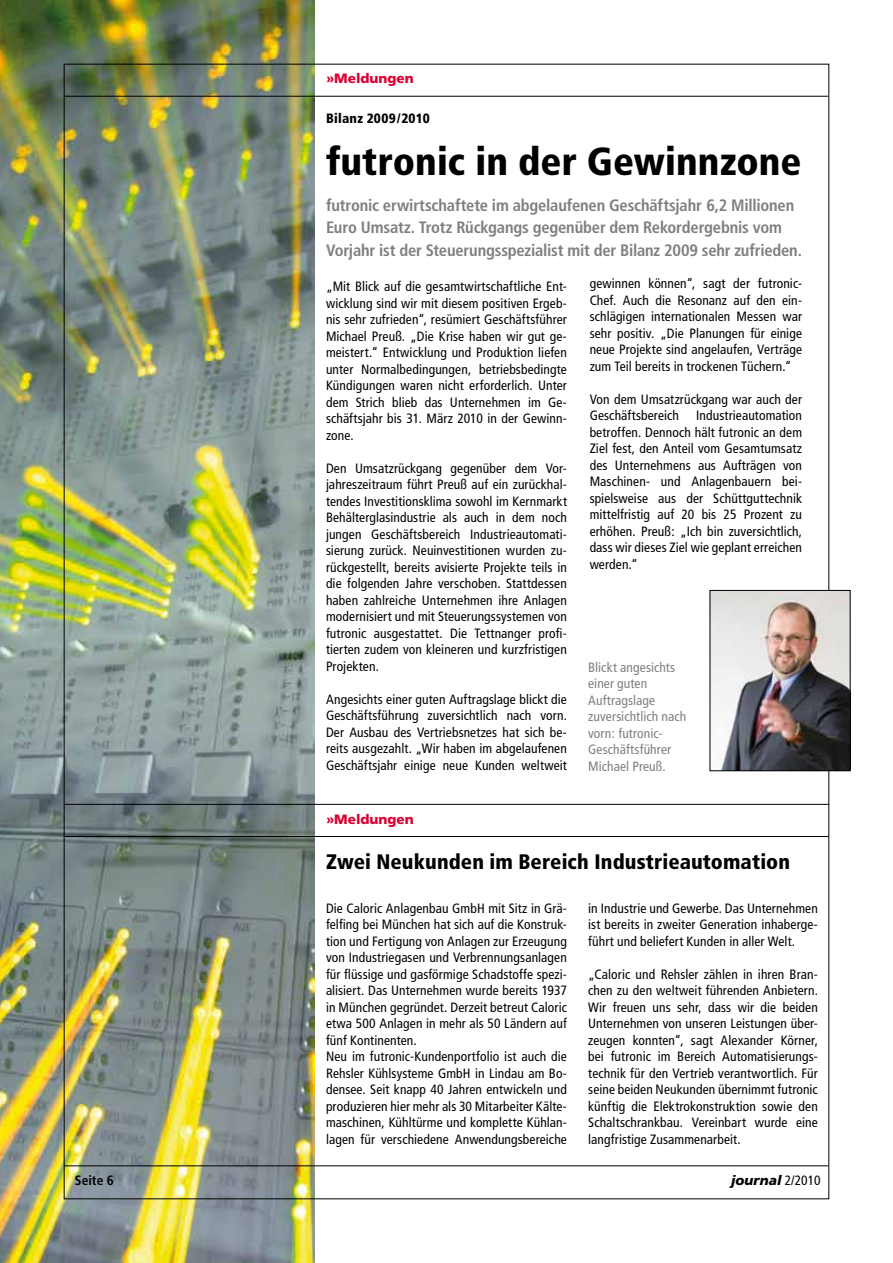
<style>
.page{position:relative;width:893px;height:1263px;background:#fff}
.page>*{position:absolute;margin:0;border:0;box-sizing:border-box;transform-origin:0 0}
.t1{font:900 condensed 39px "Frutiger";color:#000}
.t2{font:900 condensed 21px "Frutiger";letter-spacing:.005em;color:#000}
.t3{font:700 condensed 16.5px/22.5px "Frutiger";letter-spacing:-.01em;color:#7e7f81}
.t4{font:condensed 13.5px/16.5px "Frutiger";letter-spacing:.01em;color:#000;text-align:justify}
.t5{font:condensed 13.5px/16.5px "Frutiger";letter-spacing:.005em;color:#7e7f81}
.t6{font:900 13.5px "Frutiger";color:#db0031}
.t7{font:900 condensed 13.5px "Frutiger";letter-spacing:.02em;color:#000}
.t8{font:italic 900 13.5px "Frutiger";color:#000}
.t9{font:700 condensed 13.5px "Frutiger";color:#000}
.s1{font-weight:400;font-style:normal;font-stretch:condensed}
</style>
<div class="page">
<img style="left:0;top:0;width:315px;height:1263px">
<hr style="left:64px;top:96px;width:764px;height:1px;background:#000">
<img style="left:712px;top:592px;width:136px;height:177px">
<div style="left:710px;top:590px;width:140px;height:181px;border:1px solid #000"></div>
<hr style="left:64px;top:836px;width:764px;height:1px;background:#000">
<hr style="left:64px;top:804px;width:765px;height:1px;background:#000">
<hr style="left:64px;top:1165px;width:764px;height:1px;background:#000">
<p class="t6" style="left:326px;top:70px;width:89px">»Meldungen</p>
<p class="t7" style="left:326px;top:110px;width:105px">Bilanz 2009/2010</p>
<h1 class="t1" style="left:326px;top:138px;width:477px">futronic in der Gewinnzone</h1>
<p class="t3" style="left:326px;top:194px;width:477px">futronic erwirtschaftete im abgelaufenen Geschäftsjahr 6,2 Millionen<br>Euro Umsatz. Trotz Rückgangs gegenüber dem Rekordergebnis vom<br>Vorjahr ist der Steuerungsspezialist mit der Bilanz 2009 sehr zufrieden.</p>
<p class="t4" style="left:326px;top:278px;width:242px">„Mit Blick auf die gesamtwirtschaftliche Ent&shy;wicklung sind wir mit diesem positiven Ergeb&shy;nis sehr zufrieden“, resümiert Geschäftsführer Michael Preuß. „Die Krise haben wir gut ge&shy;meistert.“ Entwicklung und Produktion liefen unter Normalbedingungen, betriebsbedingte Kündigungen waren nicht erforderlich. Unter dem Strich blieb das Unternehmen im Ge&shy;schäftsjahr bis 31. März 2010 in der Gewinn&shy;zone.</p>
<p class="t4" style="left:326px;top:460px;width:242px">Den Umsatzrückgang gegenüber dem Vor&shy;jahreszeitraum führt Preuß auf ein zurückhal&shy;tendes Investitionsklima sowohl im Kernmarkt Behälterglasindustrie als auch in dem noch jungen Geschäftsbereich Industrieautomati&shy;sierung zurück. Neuinvestitionen wurden zu&shy;rückgestellt, bereits avisierte Projekte teils in die folgenden Jahre verschoben. Stattdessen haben zahlreiche Unternehmen ihre Anlagen modernisiert und mit Steuerungssystemen von futronic ausgestattet. Die Tettnanger profi&shy;tierten zudem von kleineren und kurzfristigen Projekten.</p>
<p class="t4" style="left:326px;top:691px;width:242px">Angesichts einer guten Auftragslage blickt die Geschäftsführung zuversichtlich nach vorn.<br>Der Ausbau des Vertriebsnetzes hat sich be&shy;reits ausgezahlt. „Wir haben im abgelaufenen Geschäftsjahr einige neue Kunden weltweit</p>
<p class="t6" style="left:326px;top:811px;width:89px">»Meldungen</p>
<p class="t4" style="left:590px;top:275px;width:214px">gewinnen können“, sagt der futronic-Chef. Auch die Resonanz auf den ein&shy;schlägigen internationalen Messen war sehr positiv. „Die Planungen für einige neue Projekte sind angelaufen, Verträge zum Teil bereits in trockenen Tüchern.“</p>
<p class="t4" style="left:590px;top:391px;width:214px">Von dem Umsatzrückgang war auch der<br>Geschäftsbereich</p>
<p class="t4" style="left:590px;top:407px;width:214px;text-indent:107px">Industrieautomation betroffen. Dennoch hält futronic an dem Ziel fest, den Anteil vom Gesamtumsatz des Unternehmens aus Aufträgen von Maschinen- und Anlagenbauern bei&shy;spielsweise aus der Schüttguttechnik mittelfristig auf 20 bis 25 Prozent zu erhöhen. Preuß: „Ich bin zuversichtlich, dass wir dieses Ziel wie geplant erreichen werden.“</p>
<p class="t5" style="left:588px;top:659px;width:99px">Blickt angesichts einer guten<br>Auftragslage zuversichtlich nach vorn: futronic-<br>Geschäftsführer<br>Michael Preuß.</p>
<h2 class="t2" style="left:326px;top:849px;width:466px">Zwei Neukunden im Bereich Industrieautomation</h2>
<p class="t4" style="left:326px;top:900px;width:242px;text-align:left">Die Caloric Anlagenbau GmbH mit Sitz in Grä&shy;felfing bei München hat sich auf die Konstruk&shy;tion und Fertigung von Anlagen zur Erzeugung von Industriegasen und Verbrennungsanlagen für flüssige und gasförmige Schadstoffe spezi&shy;alisiert. Das Unternehmen wurde bereits 1937 in München gegründet. Derzeit betreut Caloric etwa 500 Anlagen in mehr als 50 Ländern auf fünf Kontinenten.<br>Neu im futronic-Kundenportfolio ist auch die Rehsler Kühlsysteme GmbH in Lindau am Bo&shy;densee. Seit knapp 40 Jahren entwickeln und produzieren hier mehr als 30 Mitarbeiter Kälte&shy;maschinen, Kühltürme und komplette Kühlan&shy;lagen für verschiedene Anwendungsbereiche</p>
<p class="t4" style="left:588px;top:900px;width:231px">in Industrie und Gewerbe. Das Unternehmen ist bereits in zweiter Generation inhaberge&shy;führt und beliefert Kunden in aller Welt.</p>
<p class="t4" style="left:588px;top:966px;width:231px">„Caloric und Rehsler zählen in ihren Bran&shy;chen zu den weltweit führenden Anbietern.<br>Wir freuen uns sehr, dass wir die beiden Unternehmen von unseren Leistungen über&shy;zeugen konnten“, sagt Alexander Körner, bei futronic im Bereich Automatisierungs&shy;technik für den Vertrieb verantwortlich. Für seine beiden Neukunden übernimmt futronic künftig die Elektrokonstruktion sowie den Schaltschrankbau. Vereinbart wurde eine langfristige Zusammenarbeit.</p>
<p class="t9" style="left:75px;top:1172px;width:41px">Seite 6</p>
<p class="t8" style="left:731px;top:1172px;width:91px">journal <span class="s1">2/2010</span></p>
</div>
